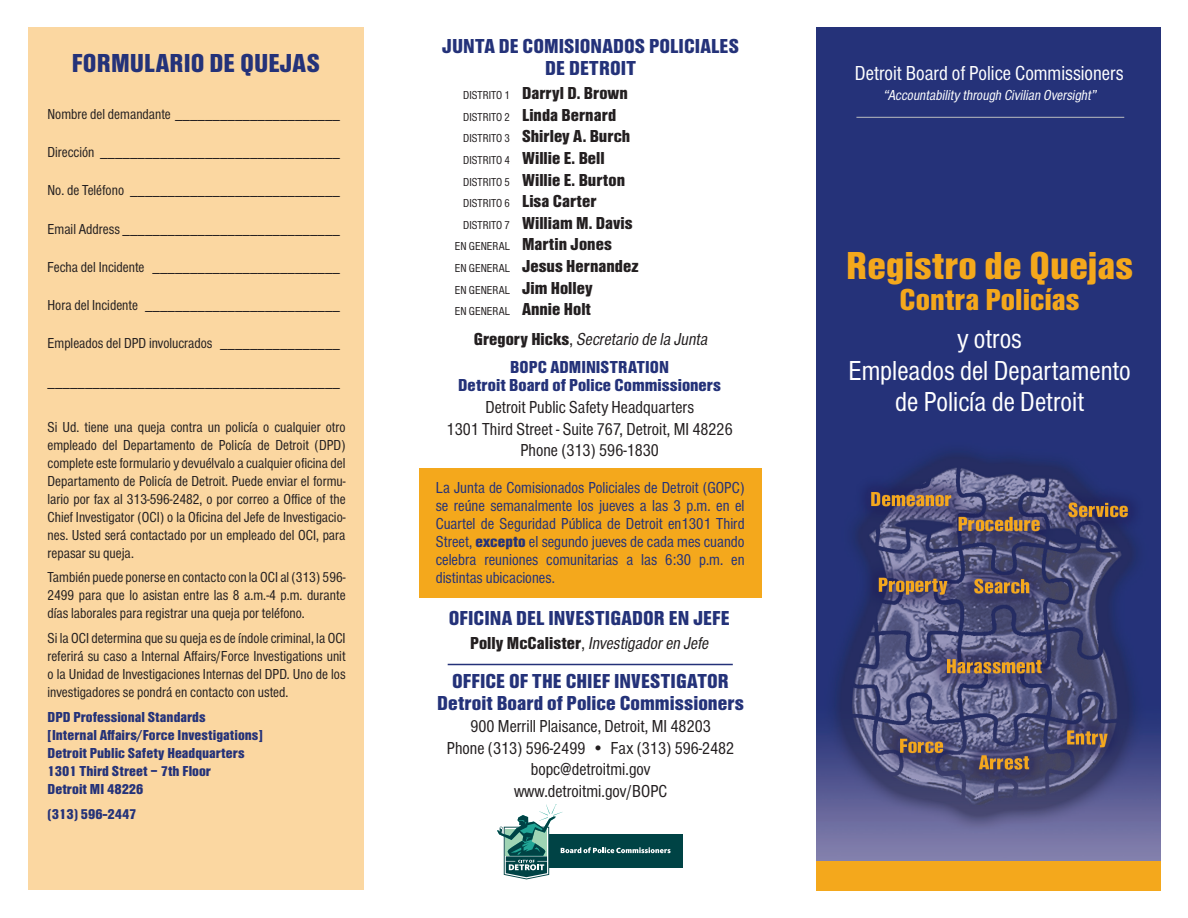
<style>
.page{position:relative;width:1188px;height:918px;background:#fff}
.page>*{position:absolute;margin:0;border:0;box-sizing:border-box;transform-origin:0 0}
.t1{font:900 40.5px "Nimbus San Con";color:#f4a81c}
.t2{font:900 31.5px "Nimbus San Con";color:#f4a81c}
.t3{font:28.5px/31.5px "Nimbus San Con";color:#fff;text-align:center}
.t4{font:900 27px "Nimbus San Con";color:#243279}
.t5{font:900 21px/22.5px "Nimbus San Con";color:#243279;text-align:center}
.t6{font:21px "Nimbus San Con";color:#fff}
.t7{font:18px/21.6px "Nimbus San Con";color:#231f20;text-align:center}
.t8{font:900 18px "Nimbus San Con";color:#231f20}
.t9{font:italic 18px "Nimbus San Con";color:#231f20}
.t10{font:900 18px/18px "Nimbus San Con";color:#243279;text-align:center}
.t11{font:16.5px/18px "Nimbus San Con";color:#243279;text-align:justify}
.t12{font:15px/18px "Nimbus San Con";color:#231f20;text-align:justify}
.t13{font:900 15px/18px "Nimbus San Con";color:#243279}
.t14{font:italic 15px "Nimbus San Con";color:#fff}
.t15{font:12px "Nimbus San Con";color:#231f20}
.s1{font-weight:400;font-size:12px}
.s2{font-weight:900;font-size:18px}
.s3{font-weight:900;font-style:normal}
.s4{font-style:normal}
.s5{font-weight:900}
</style>
<div class="page">
<img style="left:817px;top:28px;width:344px;height:834px">
<div style="left:419px;top:468px;width:343px;height:129px;background:#f4a81c"></div>
<div style="left:28px;top:28px;width:336px;height:862px;background:#fbd7a1"></div>
<hr style="left:448px;top:664px;width:285px;height:1px;background:#243279">
<div style="left:817px;top:862px;width:344px;height:29px;background:#f4a81c"></div>
<div style="left:549px;top:835px;width:133px;height:33px;background:#004345"></div>
<svg style="left:497px;top:805px;width:174px;height:74px"></svg>
<hr style="left:856px;top:117px;width:268px;height:1px;background:#bcbdc0">
<p class="t4" style="left:72px;top:48px;width:250px">FORMULARIO DE QUEJAS</p>
<p class="t12" style="left:48px;top:105px;width:294px">Nombre del demandante ______________________</p>
<p class="t12" style="left:48px;top:144px;width:294px">Dirección ________________________________</p>
<p class="t12" style="left:48px;top:182px;width:294px">No. de Teléfono ____________________________</p>
<p class="t12" style="left:48px;top:220px;width:294px">Email Address _____________________________</p>
<p class="t12" style="left:48px;top:258px;width:294px">Fecha del Incidente _________________________</p>
<p class="t12" style="left:48px;top:297px;width:294px">Hora del Incidente __________________________</p>
<p class="t12" style="left:48px;top:335px;width:294px">Empleados del DPD involucrados ________________</p>
<p class="t12" style="left:48px;top:373px;width:294px">_______________________________________</p>
<p class="t12" style="left:48px;top:418px;width:300px">Si Ud. tiene una queja contra un policía o cualquier otro empleado del Departamento de Policía de Detroit (DPD) complete este formulario y devuélvalo a cualquier oficina del Departamento de Policía de Detroit. Puede enviar el formu&shy;lario por fax al 313-596-2482, o por correo a Office of the Chief Investigator (OCI) o la Oficina del Jefe de Investigacio&shy;nes. Usted será contactado por un empleado del OCI, para repasar su queja.</p>
<p class="t12" style="left:48px;top:569px;width:300px">También puede ponerse en contacto con la OCI al (313) 596- 2499 para que lo asistan entre las 8 a.m.-4 p.m. durante días laborales para registrar una queja por teléfono.</p>
<p class="t12" style="left:48px;top:630px;width:300px">Si la OCI determina que su queja es de índole criminal, la OCI referirá su caso a Internal Affairs/Force Investigations unit o la Unidad de Investigaciones Internas del DPD. Uno de los investigadores se pondrá en contacto con usted.</p>
<p class="t13" style="left:48px;top:708px;width:217px">DPD Professional Standards<br>[Internal Affairs/Force Investigations]</p>
<p class="t13" style="left:48px;top:744px;width:199px">Detroit Public Safety Headquarters</p>
<p class="t13" style="left:48px;top:762px;width:165px">1301 Third Street − 7th Floor</p>
<p class="t13" style="left:48px;top:780px;width:98px">Detroit MI 48226</p>
<p class="t13" style="left:48px;top:805px;width:91px">(313) 596-2447</p>
<p class="t5" style="left:442px;top:35px;width:298px">JUNTA DE COMISIONADOS POLICIALES<br>DE DETROIT</p>
<p class="t8" style="left:463px;top:83px;width:166px"><span class="s1">DISTRITO 1</span> Darryl D. Brown</p>
<p class="t8" style="left:463px;top:105px;width:154px"><span class="s1">DISTRITO 2</span> Linda Bernard</p>
<p class="t8" style="left:463px;top:126px;width:169px"><span class="s1">DISTRITO 3</span> Shirley A. Burch</p>
<p class="t8" style="left:463px;top:148px;width:143px"><span class="s1">DISTRITO 4</span> Willie E. Bell</p>
<p class="t8" style="left:463px;top:169px;width:163px"><span class="s1">DISTRITO 5</span> Willie E. Burton</p>
<p class="t8" style="left:463px;top:191px;width:135px"><span class="s1">DISTRITO 6</span> Lisa Carter</p>
<p class="t8" style="left:463px;top:213px;width:171px"><span class="s1">DISTRITO 7</span> William M. Davis</p>
<p class="t8" style="left:455px;top:234px;width:159px"><span class="s1">EN GENERAL</span> Martin Jones</p>
<p class="t8" style="left:455px;top:256px;width:185px"><span class="s1">EN GENERAL</span> Jesus Hernandez</p>
<p class="t15" style="left:455px;top:283px;width:139px">EN GENERAL <span class="s2">Jim Holley</span></p>
<p class="t15" style="left:455px;top:305px;width:138px">EN GENERAL <span class="s2">Annie Holt</span></p>
<p class="t9" style="left:474px;top:329px;width:239px"><span class="s3">G r e g o r y H i c k s</span> <span class="s4">,</span> Secretario de la Junta</p>
<p class="t10" style="left:458px;top:359px;width:264px">BOPC ADMINISTRATION<br>Detroit Board of Police Commissioners</p>
<p class="t7" style="left:447px;top:397px;width:288px">Detroit Public Safety Headquarters<br>1301 Third Street - Suite 767, Detroit, MI 48226<br>Phone (313) 596-1830</p>
<p class="t11" style="left:436px;top:479px;width:310px">La Junta de Comisionados Policiales de Detroit (GOPC) se reúne semanalmente los jueves a las 3 p.m. en el Cuartel de Seguridad Pública de Detroit en1301 Third Street, <span class="s5">excepto</span> el segundo jueves de cada mes cuando celebra reuniones comunitarias a las 6:30 p.m. en distintas ubicaciones.</p>
<p class="t5" style="left:449px;top:607px;width:282px">OFICINA DEL INVESTIGADOR EN JEFE</p>
<p class="t9" style="left:470px;top:633px;width:243px"><span class="s3">P o l l y M c C a l i s t e r</span> <span class="s4">,</span> Investigadoren Jefe</p>
<p class="t5" style="left:452px;top:670px;width:278px">OFFICE OF THE CHIEF INVESTIGATOR</p>
<p class="t5" style="left:437px;top:692px;width:308px">Detroit Board of Police Commissioners</p>
<p class="t7" style="left:470px;top:716px;width:242px">900 Merrill Plaisance, Detroit, MI 48203</p>
<p class="t7" style="left:447px;top:737px;width:289px">Phone (313) 596-2499 • Fax (313) 596-2482</p>
<p class="t7" style="left:531px;top:759px;width:121px">bopc@detroitmi.gov</p>
<p class="t7" style="left:514px;top:780px;width:155px">www.detroitmi.gov/BOPC</p>
<p class="t6" style="left:855px;top:61px;width:270px">Detroit Board of Police Commissioners</p>
<p class="t14" style="left:883px;top:87px;width:218px">“Accountability through Civilian Oversight”</p>
<p class="t1" style="left:846px;top:242px;width:288px">Registro de Quejas</p>
<p class="t2" style="left:900px;top:282px;width:181px">Contra Policías</p>
<p class="t3" style="left:957px;top:324px;width:66px">y otros</p>
<p class="t3" style="left:848px;top:355px;width:284px">Empleados del Departamento de Policía de Detroit</p>
</div>
